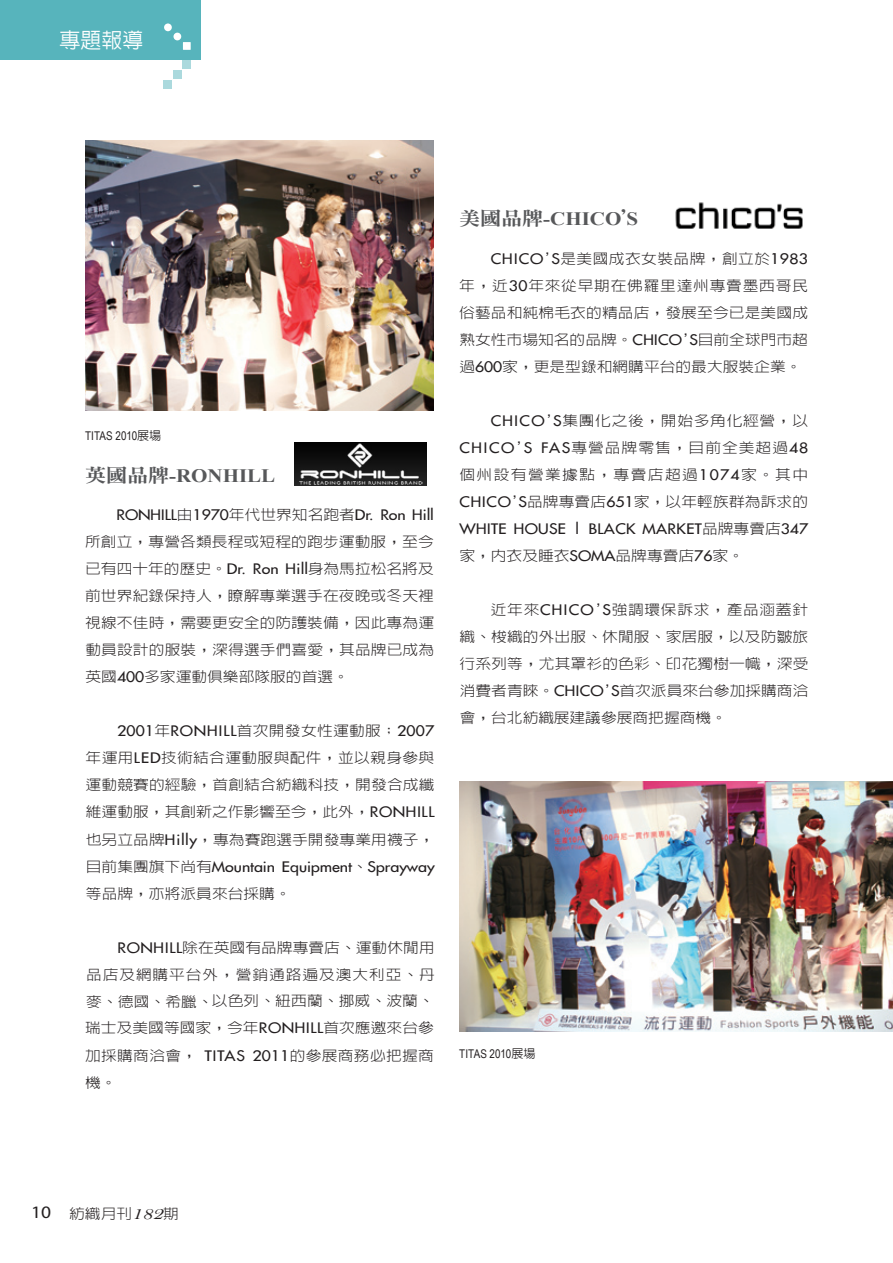
<style>
.page{position:relative;width:893px;height:1263px;background:#fff}
.page>*{position:absolute;margin:0;border:0;box-sizing:border-box;transform-origin:0 0}
.t1{font:500 21px "AR Hei B5";color:#fff}
.t2{font:700 18.9px "Times New Roman";color:#57585a;scale:1.11 1}
.t3{font:300 14.1px/27px "AR Hei B5";letter-spacing:.005em;color:#231f20;text-align:justify;scale:1.11 1}
.t4{font:14.1px "Futura 2";letter-spacing:.005em;color:#231f20;scale:1.11 1}
.t5{font:14.1px "Futura 2";letter-spacing:.025em;color:#231f20;scale:1.11 1}
.t6{font:14.1px "Futura 2";letter-spacing:.04em;color:#231f20;scale:1.11 1}
.t7{font:12px "Arial Narrow";letter-spacing:.01em;color:#231f20}
.s1{font-family:"AR Hei B5";font-weight:500}
.s2{font-family:"DF Ming Std W9";font-weight:400}
.s3{font-family:"AR Hei B5";font-weight:300}
.s4{font-family:"Futura 2";font-weight:400}
.s5{font-family:"Myriad Pro";font-weight:400;font-size:17.55px}
.s6{font-family:"Bell MT Italic";font-weight:400;font-size:18.9px}
</style>
<div class="page">
<div style="left:0;top:0;width:200px;height:60px;background:#57b4bc"></div>
<div style="left:164px;top:23px;width:8px;height:8px;background:#fff;border-radius:50%"></div>
<div style="left:173px;top:33px;width:8px;height:7px;background:#fff;border-radius:50%"></div>
<div style="left:183px;top:61px;width:8px;height:8px;background:#abd9dd"></div>
<div style="left:173px;top:70px;width:9px;height:9px;background:#abd9dd"></div>
<div style="left:164px;top:80px;width:8px;height:8px;background:#abd9dd"></div>
<div style="left:183px;top:42px;width:8px;height:8px;background:#fff"></div>
<img style="left:85px;top:140px;width:349px;height:270px">
<img style="left:459px;top:781px;width:434px;height:250px">
<img style="left:295px;top:442px;width:131px;height:44px">
<img style="left:675px;top:202px;width:128px;height:27px">
<h1 class="t1" style="left:60px;top:29px;width:85px">專題報導</h1>
<p class="t7" style="left:85px;top:427px;width:78px">TITAS 2010<span class="s1">展場</span></p>
<h2 class="t2" style="left:85px;top:463px;width:173px"><span class="s2">英國品牌</span>-RONHILL</h2>
<p class="t4" style="left:117px;top:506px;width:287px">RONHILL<span class="s3">由</span>1970<span class="s3">年代世界知名跑者</span>Dr. Ron Hill</p>
<p class="t3" style="left:85px;top:529px;width:316px">所創立，專營各類長程或短程的跑步運動服，至今已有四十年的歷史。<span class="s4">Dr. Ron Hill</span>身為馬拉松名將及前世界紀錄保持人，瞭解專業選手在夜晚或冬天裡視線不佳時，需要更安全的防護裝備，因此專為運動員設計的服裝，深得選手們喜愛，其品牌已成為英國<span class="s4">400</span>多家運動俱樂部隊服的首選。</p>
<p class="t6" style="left:117px;top:722px;width:287px">2001<span class="s3">年</span>RONHILL<span class="s3">首次開發女性運動服；</span>2007</p>
<p class="t3" style="left:86px;top:745px;width:316px">年運用<span class="s4">LED</span>技術結合運動服與配件，並以親身參與運動競賽的經驗，首創結合紡織科技，開發合成纖維運動服，其創新之作影響至今，此外，<span class="s4">RONHILL</span>也另立品牌<span class="s4">Hilly</span>，專為賽跑選手開發專業用襪子，</p>
<p class="t4" style="left:86px;top:857px;width:316px"><span class="s3">目前集團旗下尚有</span>Mountain Equipment<span class="s3">、</span>Sprayway</p>
<p class="t3" style="left:86px;top:880px;width:186px">等品牌，亦將派員來台採購。</p>
<p class="t3" style="left:85px;top:934px;width:316px;text-indent:32px"><span class="s4">RONHILL</span>除在英國有品牌專賣店、運動休閒用品店及網購平台外，營銷通路遍及澳大利亞、丹麥、德國、希臘、以色列、紐西蘭、挪威、波蘭、瑞士及美國等國家，今年<span class="s4">RONHILL</span>首次應邀來台參加採購商洽會， <span class="s4">TITAS 2011</span>的參展商務必把握商機。</p>
<h2 class="t2" style="left:459px;top:206px;width:167px"><span class="s2">美國品牌</span>-CHICO<span class="s2">’</span>S</h2>
<p class="t3" style="left:459px;top:245px;width:316px;text-indent:31px"><span class="s4">CHICO</span>’<span class="s4">S</span>是美國成衣女裝品牌，創立於<span class="s4">1983</span>年，近<span class="s4">30</span>年來從早期在佛羅里達州專賣墨西哥民俗藝品和純棉毛衣的精品店，發展至今已是美國成熟女性市場知名的品牌。<span class="s4">CHICO</span>’<span class="s4">S</span>目前全球門市超過<span class="s4">600</span>家，更是型錄和網購平台的最大服裝企業。</p>
<p class="t3" style="left:459px;top:407px;width:316px;text-indent:31px"><span class="s4">CHICO</span>’<span class="s4">S</span>集團化之後，開始多角化經營，以<span class="s4">CHICO</span>’<span class="s4">S FAS</span>專營品牌零售，目前全美超過<span class="s4">48</span>個州設有營業據點，專賣店超過<span class="s4">1074</span>家。其中<span class="s4">CHICO</span>’<span class="s4">S</span>品牌專賣店<span class="s4">651</span>家，以年輕族群為訴求的</p>
<p class="t5" style="left:459px;top:519px;width:315px">WHITE HOUSE | BLACK MARKET<span class="s3">品牌專賣店</span>347</p>
<p class="t3" style="left:459px;top:542px;width:258px">家，內衣及睡衣<span class="s4">SOMA</span>品牌專賣店<span class="s4">76</span>家。</p>
<p class="t3" style="left:459px;top:596px;width:316px;text-indent:31px">近年來<span class="s4">CHICO</span>’<span class="s4">S</span>強調環保訴求，產品涵蓋針織、梭織的外出服、休閒服、家居服，以及防皺旅行系列等，尤其罩衫的色彩、印花獨樹一幟，深受消費者青睞。<span class="s4">CHICO</span>’<span class="s4">S</span>首次派員來台參加採購商洽會，台北紡織展建議參展商把握商機。</p>
<p class="t7" style="left:459px;top:1045px;width:78px">TITAS 2010<span class="s1">展場</span></p>
<p class="t3" style="left:31px;top:1200px;width:135px"><span class="s5">10</span> 紡織月刊<span class="s6">182</span>期</p>
</div>
